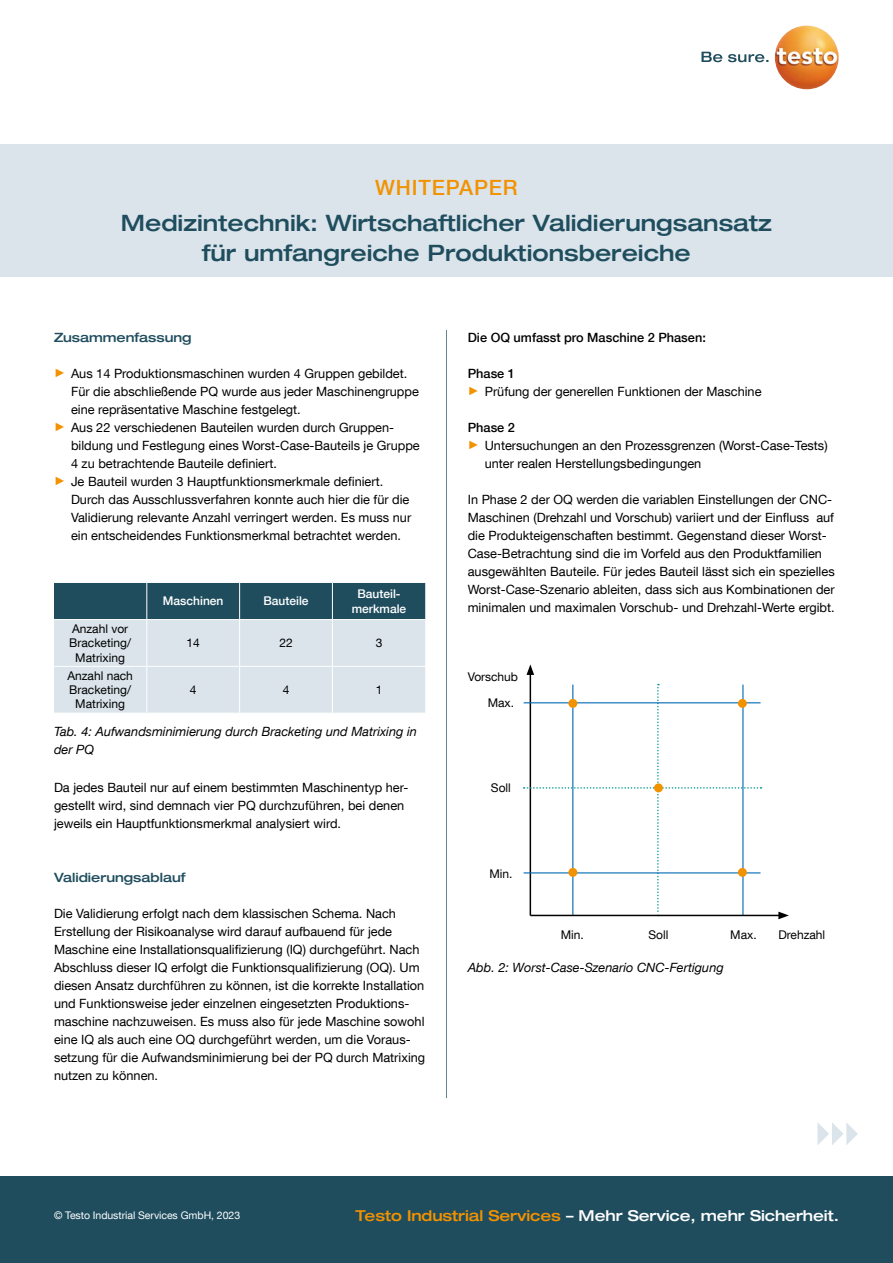
<style>
.page{position:relative;width:893px;height:1263px;background:#fff}
.page>*{position:absolute;margin:0;border:0;box-sizing:border-box;transform-origin:0 0}
.t1{font:500 expanded 22.5px/30px "Helvetica Neue LT Com";color:#1f4d5e;text-align:center}
.t2{font:500 21px "Helvetica Neue LT Com";letter-spacing:.04em;color:#f39200}
.t3{font:500 expanded 15px "Helvetica Neue LT Com";letter-spacing:-.005em;color:#fff}
.t4{font:12.75px/18px "Helvetica Neue LT Com";color:#000}
.t5{font:italic 12.75px/18px "Helvetica Neue LT Com";color:#000}
.t6{font:500 12.75px "Helvetica Neue LT Com";color:#000}
.t7{font:500 expanded 12.75px "Helvetica Neue LT Com";color:#1f4d5e}
.t8{font:12px/14.4px "Helvetica Neue LT Com";color:#000;text-align:center}
.t9{font:500 12px/14.4px "Helvetica Neue LT Com";color:#fff;text-align:center}
.t10{font:10.5px "Helvetica Neue LT Com";letter-spacing:-.005em;color:#fff}
.s1{font-family:"Arial";font-weight:900;font-size:12px;color:#f39200}
.s2{font-weight:500}
.s3{color:#f39200}
</style>
<div class="page">
<div style="left:0;top:1176px;width:893px;height:87px;background:#1f4d5e"></div>
<svg style="left:701px;top:52px;width:67px;height:10px"></svg>
<img style="left:775px;top:26px;width:64px;height:63px;border-radius:32px">
<div style="left:0;top:144px;width:893px;height:133px;background:#dae4ea"></div>
<svg style="left:54px;top:583px;width:371px;height:130px;background:#a5b9c2"></svg>
<hr style="left:146px;top:583px;width:1px;height:36px;background:#fff">
<hr style="left:239px;top:583px;width:1px;height:36px;background:#fff">
<hr style="left:332px;top:583px;width:1px;height:36px;background:#fff">
<hr style="left:54px;top:619px;width:93px;height:1px;background:#fff">
<hr style="left:147px;top:619px;width:93px;height:1px;background:#fff">
<hr style="left:146px;top:620px;width:1px;height:46px;background:#fff">
<hr style="left:240px;top:619px;width:92px;height:1px;background:#fff">
<hr style="left:239px;top:620px;width:1px;height:46px;background:#fff">
<hr style="left:332px;top:619px;width:93px;height:1px;background:#fff">
<hr style="left:332px;top:620px;width:1px;height:46px;background:#fff">
<hr style="left:54px;top:666px;width:93px;height:1px;background:#fff">
<hr style="left:147px;top:666px;width:93px;height:1px;background:#fff">
<hr style="left:146px;top:667px;width:1px;height:46px;background:#fff">
<hr style="left:240px;top:666px;width:92px;height:1px;background:#fff">
<hr style="left:239px;top:667px;width:1px;height:46px;background:#fff">
<hr style="left:332px;top:666px;width:93px;height:1px;background:#fff">
<hr style="left:332px;top:667px;width:1px;height:46px;background:#fff">
<hr style="left:446px;top:330px;width:1px;height:768px;background:#648798">
<svg style="left:817px;top:1123px;width:41px;height:22px"></svg>
<hr style="left:530px;top:673px;width:1px;height:242px;background:#000">
<svg style="left:526px;top:664px;width:8px;height:11px"></svg>
<hr style="left:530px;top:915px;width:251px;height:1px;background:#000">
<svg style="left:778px;top:912px;width:11px;height:7px"></svg>
<svg style="left:524px;top:684px;width:237px;height:232px"></svg>
<hr style="left:524px;top:702px;width:236px;height:1px;background:#0069b4">
<div style="left:568px;top:699px;width:9px;height:9px;background:#f39200;border-radius:50%"></div>
<div style="left:654px;top:783px;width:9px;height:9px;background:#f39200;border-radius:50%"></div>
<div style="left:568px;top:868px;width:9px;height:9px;background:#f39200;border-radius:50%"></div>
<div style="left:738px;top:699px;width:9px;height:9px;background:#f39200;border-radius:50%"></div>
<div style="left:738px;top:868px;width:9px;height:9px;background:#f39200;border-radius:50%"></div>
<h2 class="t2" style="left:375px;top:175px;width:144px">WHITEPAPER</h2>
<h1 class="t1" style="left:121px;top:207px;width:653px">Medizintechnik: Wirtschaftlicher Validierungsansatz für umfangreiche Produktionsbereiche</h1>
<p class="t7" style="left:54px;top:329px;width:139px">Zusammenfassung</p>
<p class="t4" style="left:54px;top:364px;width:355px"><span class="s1">►</span> Aus 14 Produktionsmaschinen wurden 4 Gruppen gebildet.</p>
<p class="t4" style="left:71px;top:382px;width:349px">Für die abschließende PQ wurde aus jeder Maschinengruppe</p>
<p class="t4" style="left:71px;top:400px;width:231px">eine repräsentative Maschine festgelegt.</p>
<p class="t4" style="left:54px;top:418px;width:342px"><span class="s1">►</span> Aus 22 verschiedenen Bauteilen wurden durch Gruppen-</p>
<p class="t4" style="left:71px;top:436px;width:350px">bildung und Festlegung eines Worst-Case-Bauteils je Gruppe</p>
<p class="t4" style="left:71px;top:454px;width:207px">4 zu betrachtende Bauteile definiert.</p>
<p class="t4" style="left:54px;top:472px;width:331px"><span class="s1">►</span> Je Bauteil wurden 3 Hauptfunktionsmerkmale definiert.</p>
<p class="t4" style="left:71px;top:490px;width:340px">Durch das Ausschlussverfahren konnte auch hier die für die</p>
<p class="t4" style="left:71px;top:508px;width:342px">Validierung relevante Anzahl verringert werden. Es muss nur</p>
<p class="t4" style="left:71px;top:526px;width:331px">ein entscheidendes Funktionsmerkmal betrachtet werden.</p>
<p class="t8" style="left:69px;top:621px;width:63px">Anzahl vor<br>Bracketing/<br>Matrixing</p>
<p class="t9" style="left:163px;top:594px;width:62px">Maschinen</p>
<p class="t9" style="left:263px;top:594px;width:47px">Bauteile</p>
<p class="t9" style="left:352px;top:586px;width:56px">Bauteil&shy;merkmale</p>
<p class="t8" style="left:187px;top:635px;width:15px">14</p>
<p class="t8" style="left:279px;top:635px;width:15px">22</p>
<p class="t8" style="left:376px;top:635px;width:8px">3</p>
<p class="t8" style="left:67px;top:668px;width:67px">Anzahl nach<br>Bracketing/<br>Matrixing</p>
<p class="t8" style="left:190px;top:682px;width:8px">4</p>
<p class="t8" style="left:283px;top:682px;width:8px">4</p>
<p class="t8" style="left:376px;top:682px;width:8px">1</p>
<p class="t5" style="left:54px;top:722px;width:364px">Tab. 4: Aufwandsminimierung durch Bracketing und Matrixing in der PQ</p>
<p class="t4" style="left:54px;top:778px;width:356px">Da jedes Bauteil nur auf einem bestimmten Maschinentyp her&shy;gestellt wird, sind demnach vier PQ durchzuführen, bei denen jeweils ein Hauptfunktionsmerkmal analysiert wird.</p>
<p class="t7" style="left:54px;top:869px;width:133px">Validierungsablauf</p>
<p class="t4" style="left:54px;top:904px;width:373px">Die Validierung erfolgt nach dem klassischen Schema. Nach Erstellung der Risikoanalyse wird darauf aufbauend für jede Maschine eine Installationsqualifizierung (IQ) durchgeführt. Nach Abschluss dieser IQ erfolgt die Funktionsqualifizierung (OQ). Um diesen Ansatz durchführen zu können, ist die korrekte Installation und Funktionsweise jeder einzelnen eingesetzten Produktions&shy;maschine nachzuweisen. Es muss also für jede Maschine sowohl eine IQ als auch eine OQ durchgeführt werden, um die Voraus&shy;setzung für die Aufwandsminimierung bei der PQ durch Matrixing nutzen zu können.</p>
<p class="t6" style="left:468px;top:330px;width:240px">Die OQ umfasst pro Maschine 2 Phasen:</p>
<p class="t4" style="left:468px;top:364px;width:295px"><span class="s2">Phase 1<br></span><span class="s1">►</span> Prüfung der generellen Funktionen der Maschine</p>
<p class="t6" style="left:468px;top:420px;width:49px">Phase 2</p>
<p class="t4" style="left:468px;top:436px;width:361px"><span class="s1">►</span> Untersuchungen an den Prozessgrenzen (Worst-Case-Tests)</p>
<p class="t4" style="left:485px;top:454px;width:218px">unter realen Herstellungsbedingungen</p>
<p class="t4" style="left:468px;top:490px;width:368px">In Phase 2 der OQ werden die variablen Einstellungen der CNC-Maschinen (Drehzahl und Vorschub) variiert und der Einfluss auf die Produkteigenschaften bestimmt. Gegenstand dieser Worst-Case-Betrachtung sind die im Vorfeld aus den Produktfamilien ausgewählten Bauteile. Für jedes Bauteil lässt sich ein spezielles Worst-Case-Szenario ableiten, dass sich aus Kombinationen der minimalen und maximalen Vorschub- und Drehzahl-Werte ergibt.</p>
<p class="t8" style="left:468px;top:669px;width:52px">Vorschub</p>
<p class="t8" style="left:488px;top:695px;width:28px">Max.</p>
<p class="t8" style="left:491px;top:780px;width:21px">Soll</p>
<p class="t8" style="left:489px;top:866px;width:25px">Min.</p>
<p class="t8" style="left:561px;top:928px;width:25px">Min.</p>
<p class="t8" style="left:648px;top:928px;width:21px">Soll</p>
<p class="t8" style="left:730px;top:928px;width:28px">Max.</p>
<p class="t8" style="left:778px;top:928px;width:48px">Drehzahl</p>
<p class="t5" style="left:468px;top:958px;width:257px">Abb. 2: Worst-Case-Szenario CNC-Fertigung</p>
<p class="t10" style="left:54px;top:1208px;width:188px">© Testo Industrial Services GmbH, 2023</p>
<p class="t3" style="left:355px;top:1206px;width:485px"><span class="s3">Testo Industrial Services</span> – Mehr Service, mehr Sicherheit.</p>
</div>
